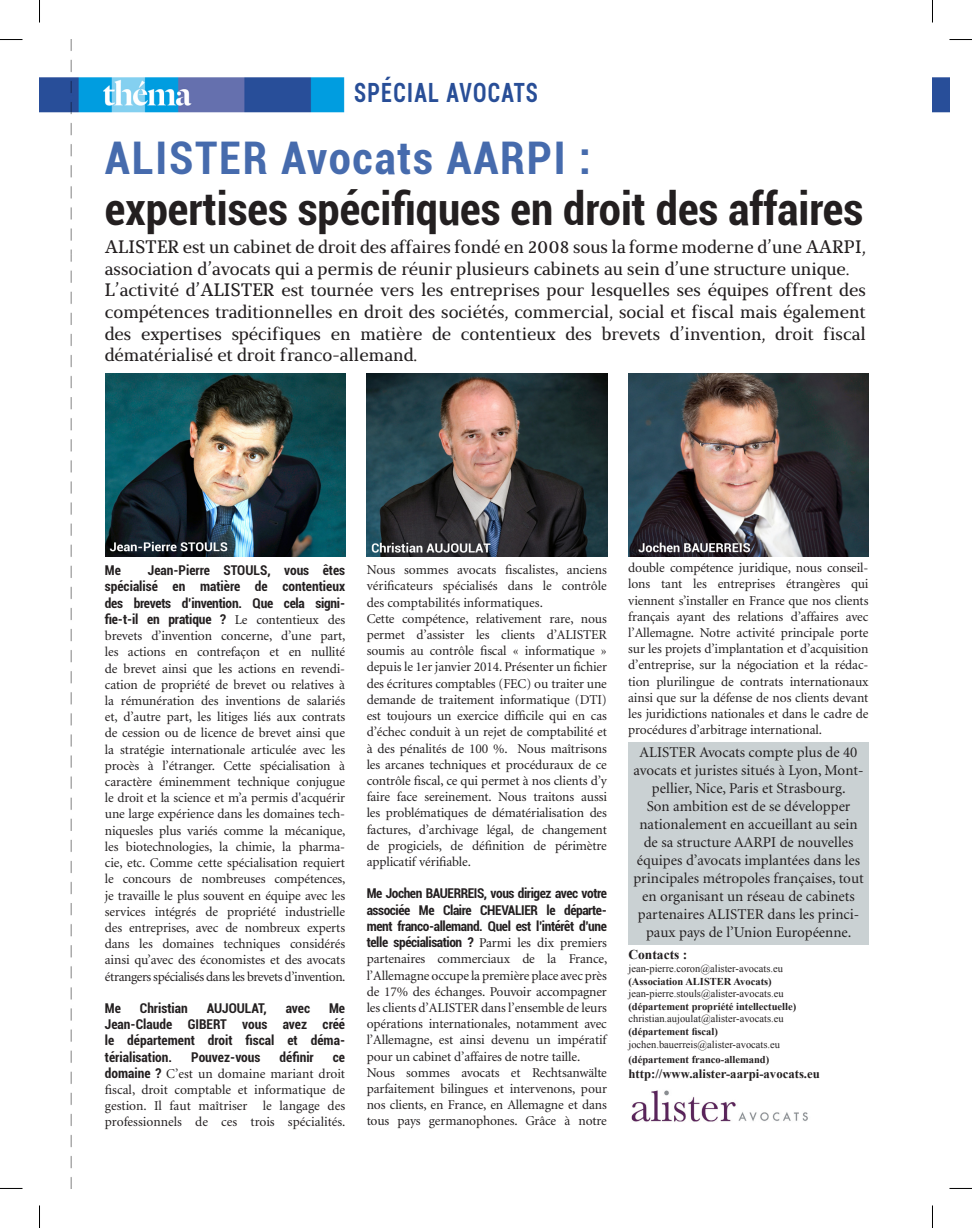
<style>
.page{position:relative;width:972px;height:1228px;background:#fff}
.page>*{position:absolute;margin:0;border:0;box-sizing:border-box;transform-origin:0 0}
.t1{font:700 condensed 45px "Roboto";color:#231f20}
.t2{font:700 condensed 45px "Roboto";letter-spacing:.04em;color:#466bad}
.t3{font:700 condensed 26.55px "Roboto";letter-spacing:.06em;color:#284e97;scale:.84 1}
.t4{font:18px/21.6px "Marta";color:#231f20}
.t5{font:15px/18px "Minion";color:#231f20;text-align:center}
.t6{font:13.5px/16.2px "Minion";letter-spacing:-.01em;color:#231f20;text-align:justify}
.t7{font:700 condensed 13.5px/16.2px "Roboto";color:#231f20;text-align:justify}
.t8{font:700 13.5px "Times New Roman";color:#231f20}
.t9{font:700 12.75px "Times New Roman";color:#231f20}
.t10{font:10.5px "Times New Roman";color:#231f20}
.t11{font:700 10.5px "Times New Roman";color:#231f20}
.s1{font-family:"Roboto";font-weight:700;font-stretch:condensed}
</style>
<div class="page">
<img style="left:40px;top:40px;width:909px;height:1148px">
<img style="left:628px;top:1085px;width:183px;height:46px">
<img style="left:105px;top:373px;width:241px;height:183px">
<img style="left:367px;top:373px;width:240px;height:183px">
<img style="left:628px;top:373px;width:241px;height:183px">
<div style="left:628px;top:742px;width:241px;height:202px;background:#cad1d3"></div>
<svg style="left:0;top:39px;width:22px;height:1px"></svg>
<svg style="left:949px;top:39px;width:23px;height:1px"></svg>
<svg style="left:0;top:1187px;width:22px;height:1px"></svg>
<svg style="left:950px;top:1187px;width:22px;height:1px"></svg>
<svg style="left:39px;top:0;width:1px;height:22px"></svg>
<svg style="left:39px;top:1205px;width:1px;height:22px"></svg>
<svg style="left:932px;top:0;width:1px;height:22px"></svg>
<svg style="left:932px;top:1205px;width:1px;height:22px"></svg>
<p class="t3" style="left:354px;top:74px;width:220px">SPÉCIAL AVOCATS</p>
<p class="t2" style="left:105px;top:126px;width:488px">ALISTER Avocats AARPI :</p>
<p class="t1" style="left:105px;top:177px;width:760px">expertises spécifiques en droit des affaires</p>
<p class="t4" style="left:105px;top:236px;width:762px">ALISTER est un cabinet de droit des affaires fondé en 2008 sous la forme moderne d’une AARPI, association d’avocats qui a permis de réunir plusieurs cabinets au sein d’une structure unique.</p>
<p class="t4" style="left:105px;top:279px;width:762px;text-align:justify">L’activité d’ALISTER est tournée vers les entreprises pour lesquelles ses équipes offrent des compétences traditionnelles en droit des sociétés, commercial, social et fiscal mais également des expertises spécifiques en matière de contentieux des brevets d’invention, droit fiscal dématérialisé et droit franco-allemand.</p>
<p class="t6" style="left:105px;top:563px;width:242px;text-indent:43px"><span class="s1">Jean-Pierre STOULS, vous êtes spécialisé en matière de contentieux des brevets d’invention. Que cela signi&shy;fie-t-il en pratique ?</span> Le contentieux des brevets d’invention concerne, d’une part, les actions en contrefaçon et en nullité de brevet ainsi que les actions en revendi&shy;cation de propriété de brevet ou relatives à la rémunération des inventions de salariés et, d’autre part, les litiges liés aux contrats de cession ou de licence de brevet ainsi que la stratégie internationale articulée avec les procès à l’étranger. Cette spécialisation à caractère éminemment technique conjugue le droit et la science et m’a permis d'acquérir une large expérience dans les domaines tech&shy;niquesles plus variés comme la mécanique, les biotechnologies, la chimie, la pharma&shy;cie, etc. Comme cette spécialisation requiert le concours de nombreuses compétences, je travaille le plus souvent en équipe avec les services intégrés de propriété industrielle des entreprises, avec de nombreux experts dans les domaines techniques considérés ainsi qu’avec des économistes et des avocats étrangers spécialisés dans les brevets d’invention.</p>
<p class="t7" style="left:105px;top:999px;width:18px">Me</p>
<p class="t7" style="left:140px;top:999px;width:49px">Christian</p>
<p class="t7" style="left:207px;top:999px;width:62px">AUJOULAT,</p>
<p class="t7" style="left:286px;top:999px;width:26px">avec</p>
<p class="t7" style="left:105px;top:561px;width:18px">Me</p>
<p class="t7" style="left:105px;top:999px;width:242px;text-indent:224px">Me Jean-Claude GIBERT vous avez créé le département droit fiscal et déma&shy;térialisation.</p>
<p class="t7" style="left:191px;top:1047px;width:71px">Pouvez-vous</p>
<p class="t7" style="left:280px;top:1047px;width:36px">définir</p>
<p class="t6" style="left:105px;top:1049px;width:242px;text-indent:228px"><span class="s1">ce domaine ?</span> C’est un domaine mariant droit fiscal, droit comptable et informatique de gestion. Il faut maîtriser le langage des professionnels de ces trois spécialités.</p>
<p class="t6" style="left:367px;top:562px;width:242px">Nous sommes avocats fiscalistes, anciens vérificateurs spécialisés dans le contrôle des comptabilités informatiques.</p>
<p class="t6" style="left:367px;top:610px;width:242px">Cette compétence, relativement rare, nous permet d’assister les clients d’ALISTER soumis au contrôle fiscal « informatique » depuis le 1er janvier 2014. Présenter un fichier des écritures comptables (FEC) ou traiter une demande de traitement informatique (DTI) est toujours un exercice difficile qui en cas d’échec conduit à un rejet de comptabilité et à des pénalités de 100 %. Nous maîtrisons les arcanes techniques et procéduraux de ce contrôle fiscal, ce qui permet à nos clients d’y faire face sereinement. Nous traitons aussi les problématiques de dématérialisation des factures, d’archivage légal, de changement de progiciels, de définition de périmètre applicatif vérifiable.</p>
<p class="t6" style="left:367px;top:886px;width:242px"><span class="s1">Me Jochen BAUERREIS, vous dirigez avec votre associée Me Claire CHEVALIER le départe&shy;ment franco-allemand. Quel est l’intérêt d’une telle spécialisation ?</span> Parmi les dix premiers partenaires commerciaux de la France, l’Allemagne occupe la première place avec près de 17% des échanges. Pouvoir accompagner les clients d’ALISTER dans l’ensemble de leurs opérations internationales, notamment avec l’Allemagne, est ainsi devenu un impératif pour un cabinet d’affaires de notre taille.</p>
<p class="t6" style="left:367px;top:1064px;width:242px">Nous sommes avocats et Rechtsanwälte parfaitement bilingues et intervenons, pour nos clients, en France, en Allemagne et dans tous pays germanophones. Grâce à notre</p>
<p class="t6" style="left:628px;top:560px;width:242px">double compétence juridique, nous conseil&shy;lons tant les entreprises étrangères qui viennent s’installer en France que nos clients français ayant des relations d’affaires avec l’Allemagne. Notre activité principale porte sur les projets d’implantation et d’acquisition d’entreprise, sur la négociation et la rédac&shy;tion plurilingue de contrats internationaux ainsi que sur la défense de nos clients devant les juridictions nationales et dans le cadre de procédures d’arbitrage international.</p>
<p class="t5" style="left:633px;top:743px;width:232px">ALISTER Avocats compte plus de 40 avocats et juristes situés à Lyon, Mont&shy;pellier, Nice, Paris et Strasbourg.</p>
<p class="t5" style="left:633px;top:797px;width:232px">Son ambition est de se développer nationalement en accueillant au sein de sa structure AARPI de nouvelles équipes d’avocats implantées dans les principales métropoles françaises, tout en organisant un réseau de cabinets partenaires ALISTER dans les princi&shy;paux pays de l’Union Européenne.</p>
<p class="t8" style="left:628px;top:945px;width:60px">Contacts :</p>
<p class="t10" style="left:628px;top:962px;width:156px">jean-pierre.coron@alister-avocats.eu</p>
<p class="t11" style="left:628px;top:973px;width:145px">(Association ALISTER Avocats)</p>
<p class="t10" style="left:628px;top:987px;width:157px">jean-pierre.stouls@alister-avocats.eu</p>
<p class="t11" style="left:628px;top:998px;width:169px">(département propriété intellectuelle)</p>
<p class="t10" style="left:628px;top:1012px;width:157px">christian.aujoulat@alister-avocats.eu</p>
<p class="t11" style="left:628px;top:1023px;width:91px">(département fiscal)</p>
<p class="t10" style="left:628px;top:1037px;width:153px">jochen.bauerreis@alister-avocats.eu</p>
<p class="t11" style="left:628px;top:1051px;width:142px">(département franco-allemand)</p>
<p class="t9" style="left:628px;top:1064px;width:193px">http://www.alister-aarpi-avocats.eu</p>
</div>
